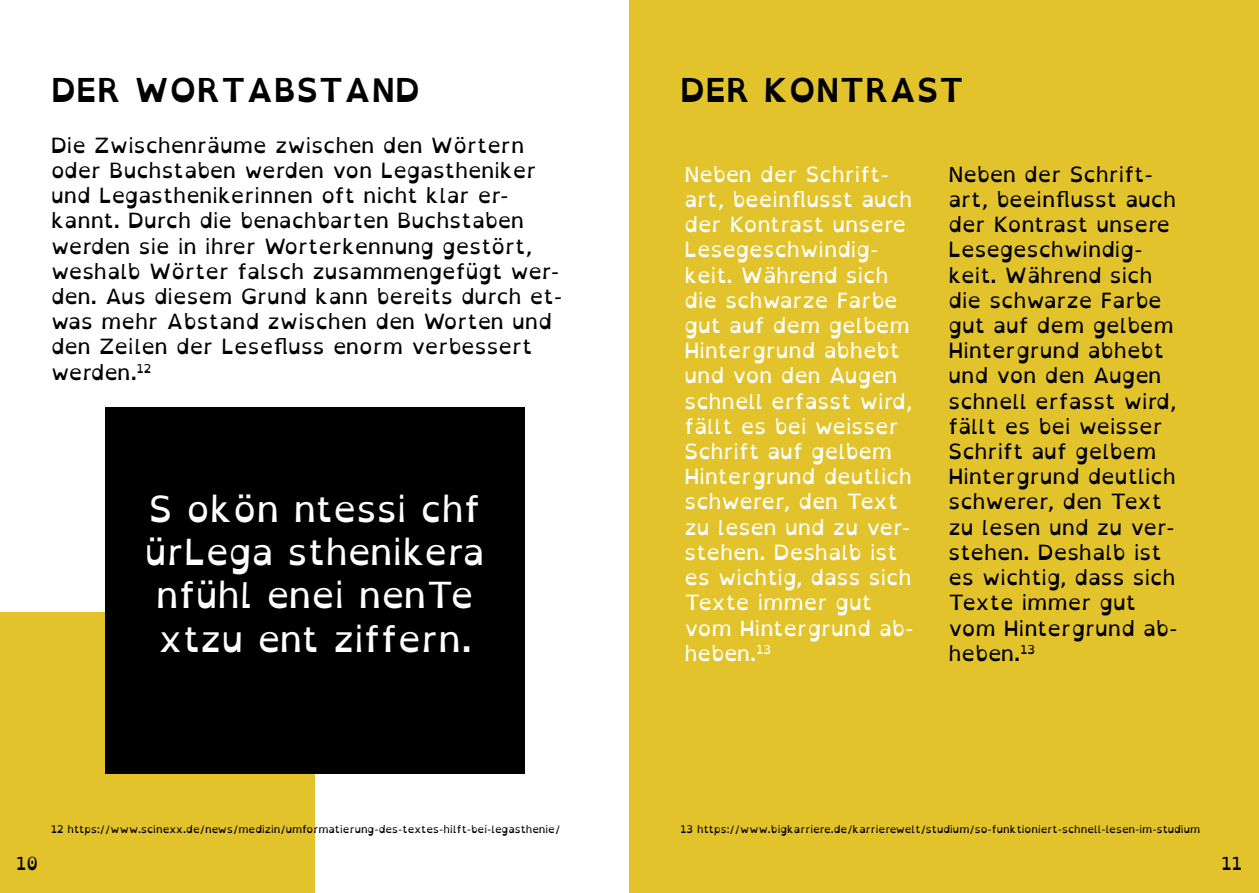
<style>
.page{position:relative;width:1259px;height:893px;background:#fff}
.page>*{position:absolute;margin:0;border:0;box-sizing:border-box;transform-origin:0 0}
.t1{font:36px/43.2px "Open Dyslexic";color:#fff;text-align:center}
.t2{font:700 33px "Open Dyslexic";color:#000}
.t3{font:21px/25.2px "Open Dyslexic";color:#000}
.t4{font:21px/25.2px "Open Dyslexic";color:#fff}
.t5{font:18px "Open Dyslexic";color:#000}
.t6{font:10.5px "Open Dyslexic";color:#000}
</style>
<div class="page">
<div style="left:0;top:612px;width:315px;height:281px;background:#e2c32c"></div>
<div style="left:629px;top:0;width:630px;height:893px;background:#e2c32c"></div>
<div style="left:105px;top:407px;width:419px;height:367px;background:#000"></div>
<h2 class="t2" style="left:51px;top:72px;width:371px">DER WORTABSTAND</h2>
<p class="t3" style="left:51px;top:133px;width:513px">Die Zwischenräume zwischen den Wörtern oder Buchstaben werden von Legastheniker und Legasthenikerinnen oft nicht klar er&shy;kannt. Durch die benachbarten Buchstaben werden sie in ihrer Worterkennung gestört, weshalb Wörter falsch zusammengefügt wer&shy;den. Aus diesem Grund kann bereits durch et&shy;was mehr Abstand zwischen den Worten und den Zeilen der Lesefluss enorm verbessert werden.<sup>12</sup></p>
<h1 class="t1" style="left:145px;top:488px;width:341px">S okön ntessi chf ürLega sthenikera nfühl enei nenTe xtzu ent ziffern.</h1>
<h2 class="t2" style="left:680px;top:72px;width:285px">DER KONTRAST</h2>
<p class="t4" style="left:684px;top:162px;width:231px">Neben der Schrift&shy;art, beeinflusst auch der Kontrast unsere<br>Lesegeschwindig&shy;keit. Während sich die schwarze Farbe gut auf dem gelbem<br>Hintergrund abhebt und von den Augen schnell erfasst wird, fällt es bei weisser<br>Schrift auf gelbem<br>Hintergrund deutlich schwerer, den Text zu lesen und zu ver&shy;stehen. Deshalb ist es wichtig, dass sich<br>Texte immer gut vom Hintergrund ab&shy;heben.<sup>13</sup></p>
<p class="t3" style="left:948px;top:162px;width:231px">Neben der Schrift&shy;art, beeinflusst auch der Kontrast unsere<br>Lesegeschwindig&shy;keit. Während sich die schwarze Farbe gut auf dem gelbem<br>Hintergrund abhebt und von den Augen schnell erfasst wird, fällt es bei weisser<br>Schrift auf gelbem<br>Hintergrund deutlich schwerer, den Text zu lesen und zu ver&shy;stehen. Deshalb ist es wichtig, dass sich<br>Texte immer gut vom Hintergrund ab&shy;heben.<sup>13</sup></p>
<p class="t6" style="left:51px;top:823px;width:511px">12 https://www.scinexx.de/news/medizin/umformatierung-des-textes-hilft-bei-legasthenie/</p>
<p class="t6" style="left:680px;top:823px;width:521px">13 https://www.bigkarriere.de/karrierewelt/studium/so-funktioniert-schnell-lesen-im-studium</p>
<p class="t5" style="left:16px;top:853px;width:24px">10</p>
<p class="t5" style="left:1221px;top:853px;width:22px">11</p>
</div>
